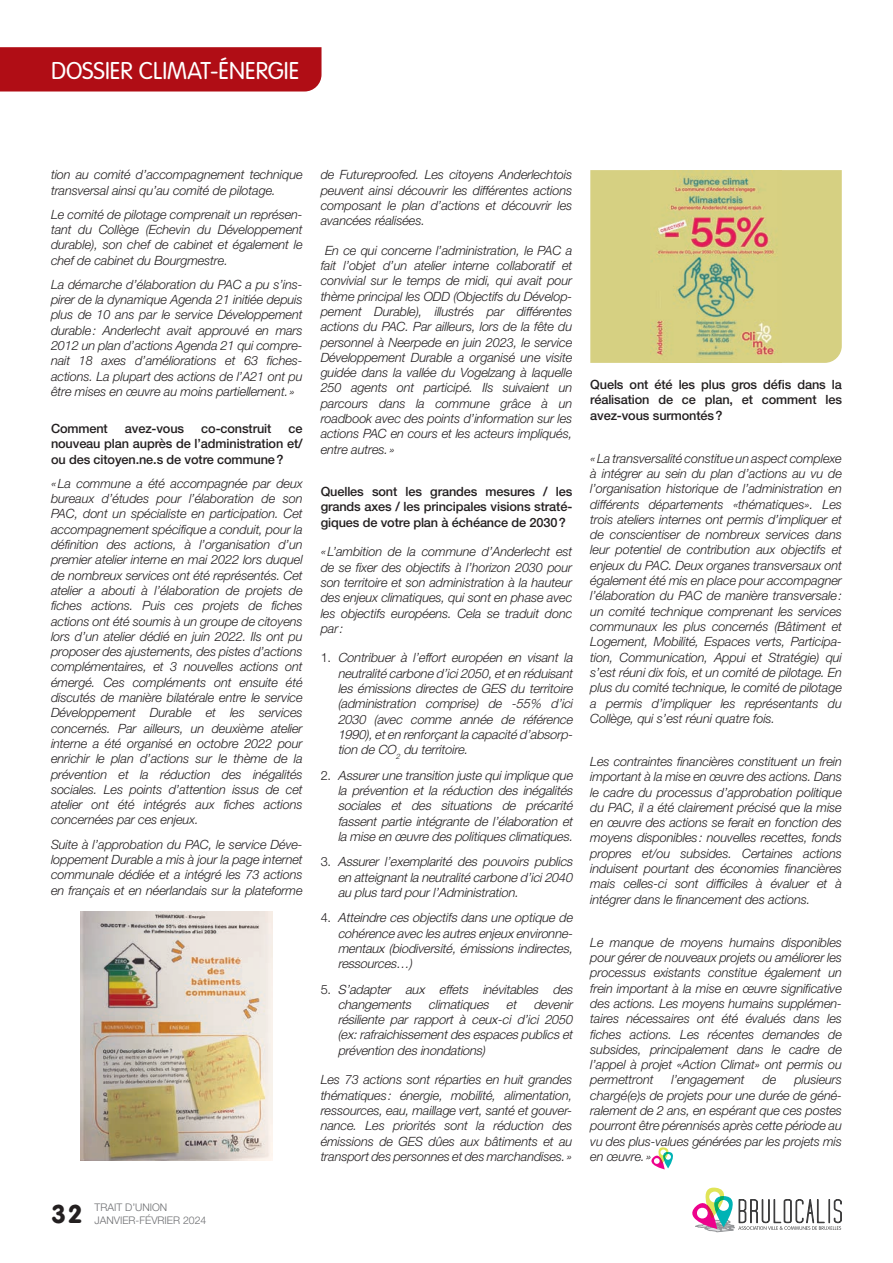
<style>
.page{position:relative;width:893px;height:1263px;background:#fff}
.page>*{position:absolute;margin:0;border:0;box-sizing:border-box;transform-origin:0 0}
.t1{font:27px "VAG Rundschrift D";color:#231f20}
.t2{font:300 25.5px "VAG Rundschrift D";color:#fff}
.t3{font:italic 300 12.75px/15.3px "Helvetica Neue LT Pro";letter-spacing:-.01em;color:#231f20;text-align:justify}
.t4{font:italic 300 12.75px/15.3px "Helvetica Neue LT Pro";letter-spacing:-.01em;color:#231f20;text-align:justify}
.t5{font:500 12.75px/15.3px "Helvetica Neue LT Pro";letter-spacing:-.01em;color:#231f20;text-align:justify}
.t6{font:300 10.5px "Helvetica Neue LT Pro";color:#6c6d70}
.s1{font-style:normal}
</style>
<div class="page">
<svg style="left:651px;top:1147px;width:22px;height:22px"></svg>
<div style="left:590px;top:170px;width:252px;height:193px;background:#d6d082"></div>
<img style="left:650px;top:170px;width:132px;height:193px">
<img style="left:81px;top:912px;width:192px;height:249px">
<svg style="left:692px;top:1187px;width:150px;height:45px"></svg>
<div style="left:0;top:47px;width:321px;height:45px;background:#b00d15"></div>
<h2 class="t2" style="left:51px;top:56px;width:250px">DOSSIER CLIMAT-ÉNERGIE</h2>
<p class="t3" style="left:51px;top:167px;width:253px">tion au comité d’accompagnement technique transversal ainsi qu’au comité de pilotage.</p>
<p class="t3" style="left:51px;top:206px;width:253px">Le comité de pilotage comprenait un représen&shy;tant du Collège (Echevin du Développement durable), son chef de cabinet et également le chef de cabinet du Bourgmestre.</p>
<p class="t3" style="left:51px;top:276px;width:253px">La démarche d’élaboration du PAC a pu s’ins&shy;pirer de la dynamique Agenda 21 initiée depuis plus de 10 ans par le service Développement durable: Anderlecht avait approuvé en mars 2012 un plan d’actions Agenda 21 qui compre&shy;nait 18 axes d’améliorations et 63 fiches&shy;actions. La plupart des actions de l’A21 ont pu être mises en œuvre au moins partiellement.»</p>
<p class="t5" style="left:51px;top:421px;width:58px">Comment</p>
<p class="t5" style="left:125px;top:421px;width:61px">avez-vous</p>
<p class="t5" style="left:201px;top:421px;width:72px">co-construit</p>
<p class="t5" style="left:51px;top:421px;width:253px;text-indent:238px">ce nouveau plan auprès de l’administration et/ ou des citoyen.ne.s de votre commune?</p>
<p class="t3" style="left:51px;top:475px;width:253px">«La commune a été accompagnée par deux bureaux d’études pour l’élaboration de son PAC, dont un spécialiste en participation. Cet accompagnement spécifique a conduit, pour la définition des actions, à l’organisation d’un premier atelier interne en mai 2022 lors duquel de nombreux services ont été représentés. Cet atelier a abouti à l’élaboration de projets de fiches actions. Puis ces projets de fiches actions ont été soumis à un groupe de citoyens lors d’un atelier dédié en juin 2022. Ils ont pu proposer des ajustements, des pistes d’actions complémentaires, et 3 nouvelles actions ont émergé. Ces compléments ont ensuite été discutés de manière bilatérale entre le service Développement Durable et les services concernés. Par ailleurs, un deuxième atelier interne a été organisé en octobre 2022 pour enrichir le plan d’actions sur le thème de la prévention et la réduction des inégalités sociales. Les points d’attention issus de cet atelier ont été intégrés aux fiches actions concernées par ces enjeux.</p>
<p class="t3" style="left:51px;top:836px;width:253px">Suite à l’approbation du PAC, le service Déve&shy;loppement Durable a mis à jour la page internet communale dédiée et a intégré les 73 actions en français et en néerlandais sur la plateforme</p>
<p class="t6" style="left:95px;top:1201px;width:74px">TRAIT D’UNION</p>
<h1 class="t1" style="left:51px;top:1198px;width:33px">32</h1>
<p class="t6" style="left:95px;top:1213px;width:13px">JANVIER</p>
<p class="t6" style="left:136px;top:1213px;width:23px">-FÉVRIER</p>
<p class="t6" style="left:183px;top:1213px;width:25px">2024</p>
<p class="t3" style="left:321px;top:167px;width:253px">de Futureproofed. Les citoyens Anderlechtois peuvent ainsi découvrir les différentes actions composant le plan d’actions et découvrir les avancées réalisées.</p>
<p class="t3" style="left:321px;top:242px;width:253px;text-indent:4px">En ce qui concerne l’administration, le PAC a fait l’objet d’un atelier interne collaboratif et convivial sur le temps de midi, qui avait pour thème principal les ODD (Objectifs du Dévelop&shy;pement Durable), illustrés par différentes actions du PAC. Par ailleurs, lors de la fête du personnel à Neerpede en juin 2023, le service Développement Durable a organisé une visite guidée dans la vallée du Vogelzang à laquelle 250 agents ont participé. Ils suivaient un parcours dans la commune grâce à un roadbook avec des points d’information sur les actions PAC en cours et les acteurs impliqués, entre autres.»</p>
<p class="t5" style="left:321px;top:484px;width:253px">Quelles sont les grandes mesures / les grands axes / les principales visions straté&shy;giques de votre plan à échéance de 2030?</p>
<p class="t3" style="left:321px;top:544px;width:253px">«L’ambition de la commune d’Anderlecht est de se fixer des objectifs à l’horizon 2030 pour son territoire et son administration à la hauteur des enjeux climatiques, qui sont en phase avec les objectifs européens. Cela se traduit donc par:</p>
<p class="t4" style="left:338px;top:650px;width:239px;text-indent:-17px"><span class="s1">1 .</span> Contribuer à l’effort européen en visant la neutralité carbone d’ici2050,eten réduisant les émissions directes de GES du territoire (administration comprise) de -55% d’ici 2030 (avec comme année de référence 1990),eten renforçantla capacité d’absorp&shy;tion de CO<sub>2</sub> du territoire.</p>
<p class="t4" style="left:338px;top:767px;width:239px;text-indent:-17px"><span class="s1">2 .</span> Assurerune transition juste quiimplique que la prévention et la réduction des inégalités sociales et des situations de précarité fassent partie intégrante de l’élaboration et la mise en œuvre despolitiquesclimatiques.</p>
<p class="t4" style="left:338px;top:854px;width:239px;text-indent:-17px"><span class="s1">3 .</span> Assurer l’exemplarité des pouvoirs publics en atteignantla neutralité carbone d’ici2040 au plustard pourl’Administration.</p>
<p class="t4" style="left:338px;top:910px;width:239px;text-indent:-17px"><span class="s1">4 .</span> Atteindre cesobjectifsdansune optique de cohérence avec lesautresenjeuxenvironne&shy;mentaux (biodiversité, émissions indirectes, ressources…)</p>
<p class="t4" style="left:338px;top:981px;width:239px;text-indent:-17px"><span class="s1">5 .</span> S’adapter aux effets inévitables des changements climatiques et devenir résiliente par rapport à ceux-ci d’ici 2050 (ex:rafraichissementdesespacespublicset prévention desinondations)</p>
<p class="t3" style="left:321px;top:1072px;width:253px">Les 73 actions sont réparties en huit grandes thématiques: énergie, mobilité, alimentation, ressources, eau, maillage vert, santé et gouver&shy;nance. Les priorités sont la réduction des émissions de GES dûes aux bâtiments et au transport des personnes et des marchandises.»</p>
<p class="t5" style="left:590px;top:377px;width:253px">Quels ont été les plus gros défis dans la réalisation de ce plan, et comment les avez-vous surmontés?</p>
<p class="t3" style="left:590px;top:450px;width:253px">«La transversalité constitue un aspect complexe à intégrer au sein du plan d’actions au vu de l’organisation historique de l’administration en différents départements «thématiques». Les trois ateliers internes ont permis d’impliquer et de conscientiser de nombreux services dans leur potentiel de contribution aux objectifs et enjeux du PAC. Deux organes transversaux ont également été mis en place pour accompagner l’élaboration du PAC de manière transversale: un comité technique comprenant les services communaux les plus concernés (Bâtiment et Logement, Mobilité, Espaces verts, Participa&shy;tion, Communication, Appui et Stratégie) qui s’est réuni dix fois, et un comité de pilotage. En plus du comité technique, le comité de pilotage a permis d’impliquer les représentants du Collège, qui s’est réuni quatre fois.</p>
<p class="t3" style="left:590px;top:753px;width:253px">Les contraintes financières constituent un frein important à la mise en œuvre des actions. Dans le cadre du processus d’approbation politique du PAC, il a été clairement précisé que la mise en œuvre des actions se ferait en fonction des moyens disponibles: nouvelles recettes, fonds propres et/ou subsides. Certaines actions induisent pourtant des économies financières mais celles-ci sont difficiles à évaluer et à intégrer dans le financement des actions.</p>
<p class="t3" style="left:590px;top:934px;width:253px">Le manque de moyens humains disponibles pour gérer de nouveaux projets ou améliorer les processus existants constitue également un frein important à la mise en œuvre significative des actions. Les moyens humains supplémen&shy;taires nécessaires ont été évalués dans les fiches actions. Les récentes demandes de subsides, principalement dans le cadre de l’appel à projet «Action Climat» ont permis ou permettront</p>
<p class="t3" style="left:590px;top:1072px;width:253px;text-indent:204px">plusieurs chargé(e)s de projets pour une durée de géné&shy;ralement de 2 ans, en espérant que ces postes pourront être pérennisés après cette période au vu des plus-values générées par les projets mis en œuvre.»</p>
<p class="t3" style="left:671px;top:1072px;width:75px">l’engagement</p>
<p class="t3" style="left:763px;top:1072px;width:15px">de</p>
</div>
